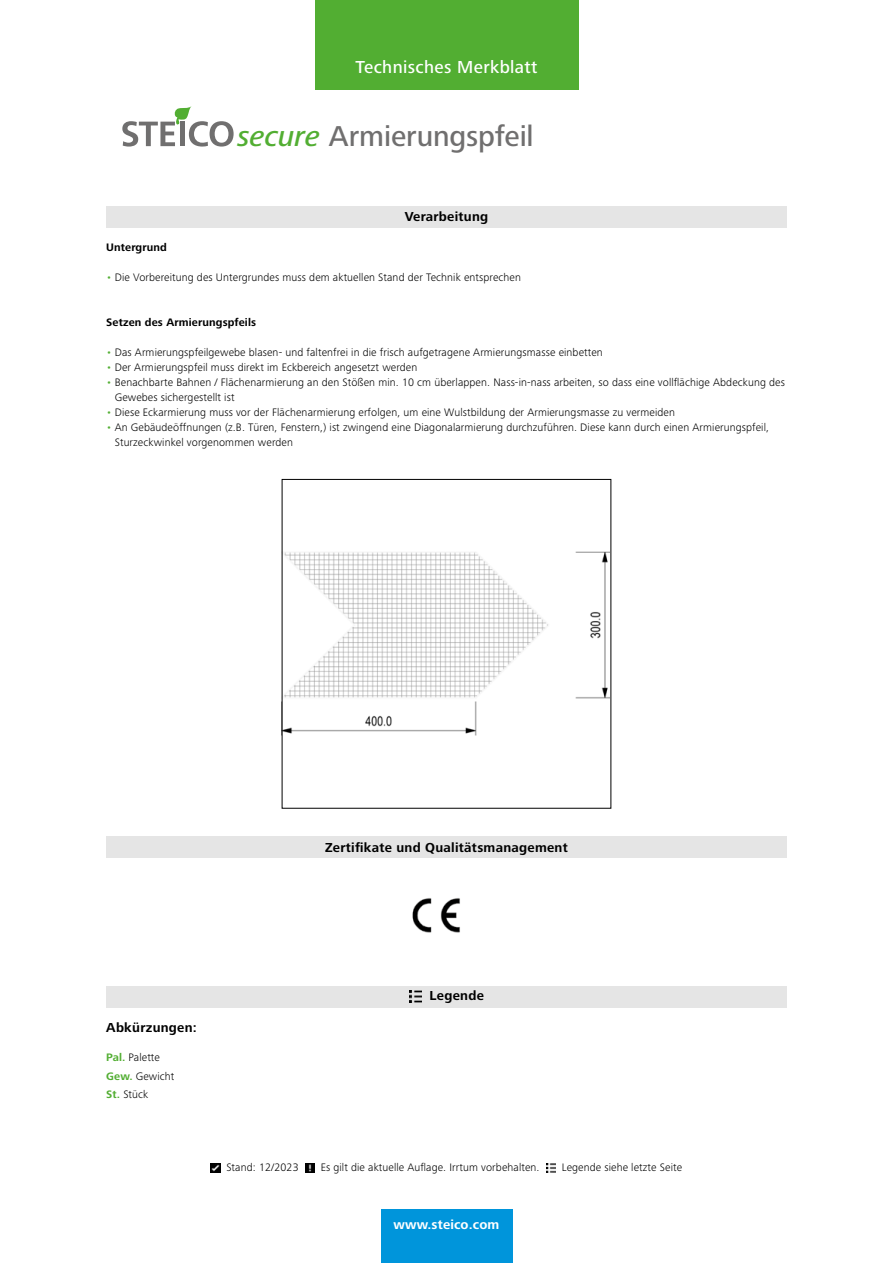
<style>
.page{position:relative;width:893px;height:1263px;background:#fff}
.page>*{position:absolute;margin:0;border:0;box-sizing:border-box;transform-origin:0 0}
.t1{font:500 29.7px "Frutiger Next LTW1 G";letter-spacing:-.005em;color:#706f6f}
.t2{font:500 18px "Frutiger Next LTW1 G";letter-spacing:.02em;color:#fff}
.t3{font:700 13.5px "Frutiger Next LTW1 G";letter-spacing:.02em;color:#000}
.t4{font:700 13.5px "Frutiger Next LTW1 G";letter-spacing:.01em;color:#fff}
.t5{font:300 11.25px/15px "Frutiger Next LTW1 G";letter-spacing:.01em;color:#000}
.t6{font:700 11.25px "Frutiger Next LTW1 G";letter-spacing:.01em;color:#000}
.s1{font-style:italic;color:#52ae32}
.s2{color:#52ae32}
.s3{font-weight:700;color:#52ae32}
</style>
<div class="page">
<svg style="left:122px;top:106px;width:112px;height:41px"></svg>
<div style="left:106px;top:206px;width:681px;height:21px;background:#e5e5e5"></div>
<img style="left:284px;top:551px;width:325px;height:185px">
<div style="left:106px;top:837px;width:681px;height:21px;background:#e5e5e5"></div>
<img style="left:412px;top:898px;width:48px;height:35px">
<div style="left:106px;top:986px;width:681px;height:21px;background:#e5e5e5"></div>
<svg style="left:409px;top:990px;width:12px;height:12px"></svg>
<div style="left:315px;top:0;width:263px;height:89px;background:#52ae32"></div>
<div style="left:381px;top:1210px;width:131px;height:53px;background:#0095db"></div>
<svg style="left:211px;top:1163px;width:9px;height:9px"></svg>
<svg style="left:305px;top:1163px;width:9px;height:9px"></svg>
<svg style="left:546px;top:1163px;width:9px;height:9px"></svg>
<h2 class="t2" style="left:355px;top:56px;width:184px">Technisches Merkblatt</h2>
<h1 class="t1" style="left:237px;top:119px;width:298px"><span class="s1">secure</span> Armierungspfeil</h1>
<p class="t3" style="left:405px;top:209px;width:85px">Verarbeitung</p>
<p class="t6" style="left:106px;top:240px;width:62px">Untergrund</p>
<p class="t5" style="left:106px;top:269px;width:416px"><span class="s2">•</span> Die Vorbereitung des Untergrundes muss dem aktuellen Stand der Technik entsprechen</p>
<p class="t6" style="left:106px;top:315px;width:151px">Setzen des Armierungspfeils</p>
<p class="t5" style="left:106px;top:344px;width:498px"><span class="s2">•</span> Das Armierungspfeilgewebe blasen- und faltenfrei in die frisch aufgetragene Armierungsmasse einbetten</p>
<p class="t5" style="left:106px;top:359px;width:313px"><span class="s2">•</span> Der Armierungspfeil muss direkt im Eckbereich angesetzt werden</p>
<p class="t5" style="left:115px;top:374px;width:672px;text-indent:-9px"><span class="s2">•</span> Benachbarte Bahnen / Flächenarmierung an den Stößen min. 10 cm überlappen. Nass-in-nass arbeiten, so dass eine vollflächige Abdeckung des<br>Gewebes sichergestellt ist</p>
<p class="t5" style="left:106px;top:404px;width:570px"><span class="s2">•</span> Diese Eckarmierung muss vor der Flächenarmierung erfolgen, um eine Wulstbildung der Armierungsmasse zu vermeiden</p>
<p class="t5" style="left:115px;top:419px;width:656px;text-indent:-9px"><span class="s2">•</span> An Gebäudeöffnungen (z.B. Türen, Fenstern,) ist zwingend eine Diagonalarmierung durchzuführen. Diese kann durch einen Armierungspfeil,<br>Sturzeckwinkel vorgenommen werden</p>
<p class="t3" style="left:325px;top:839px;width:244px">Zertifikate und Qualitätsmanagement</p>
<p class="t3" style="left:106px;top:1020px;width:92px">Abkürzungen:</p>
<p class="t5" style="left:106px;top:1048px;width:70px;line-height:18.5px"><span class="s3">Pal.</span> Palette<br><span class="s3">Gew.</span> Gewicht<br><span class="s3">St.</span> Stück</p>
<p class="t3" style="left:430px;top:988px;width:56px">Legende</p>
<p class="t5" style="left:226px;top:1160px;width:74px">Stand: 12/2023</p>
<p class="t5" style="left:321px;top:1160px;width:220px">Es gilt die aktuelle Auflage. Irrtum vorbehalten.</p>
<p class="t5" style="left:562px;top:1160px;width:122px">Legende siehe letzte Seite</p>
<p class="t4" style="left:394px;top:1217px;width:107px">www.steico.com</p>
</div>
